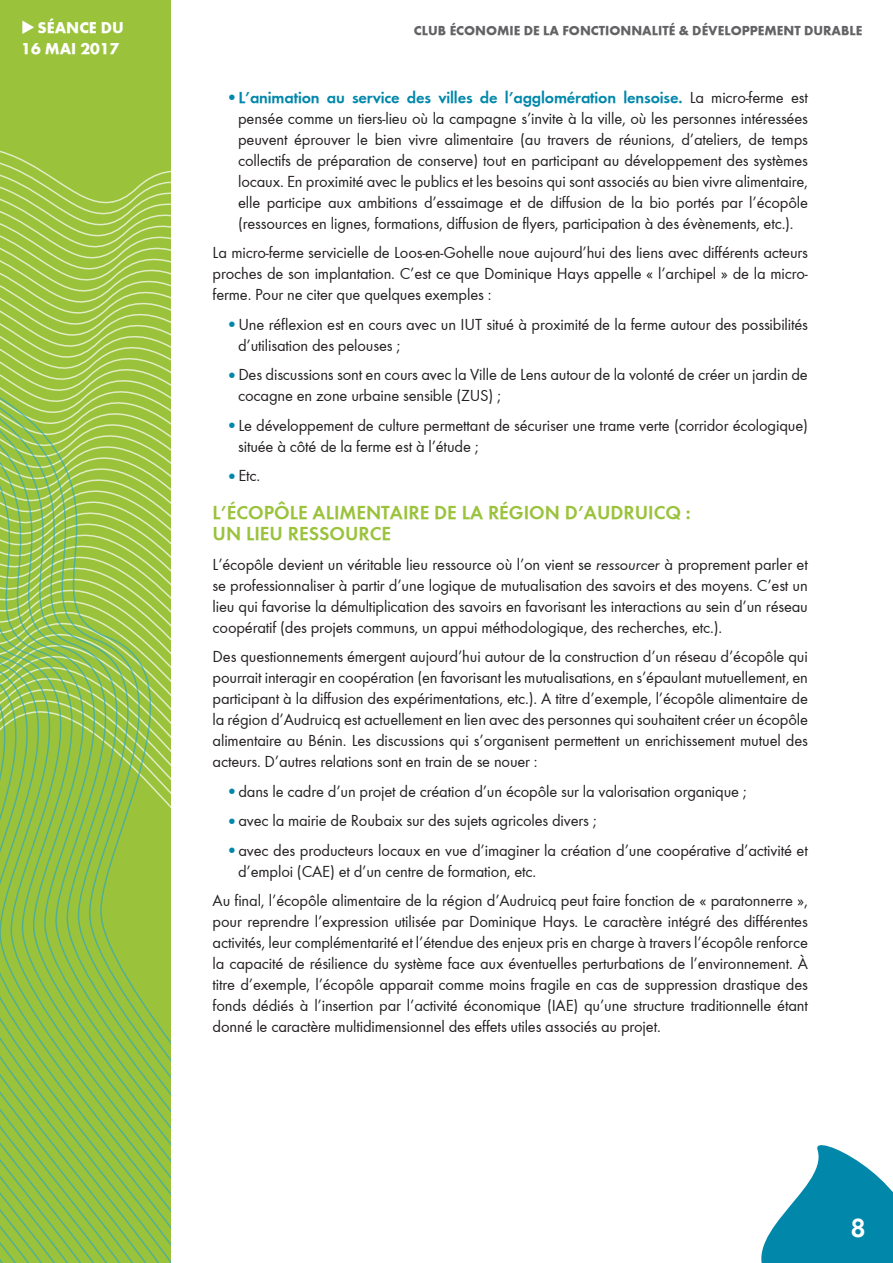
<style>
.page{position:relative;width:893px;height:1263px;background:#fff}
.page>*{position:absolute;margin:0;border:0;box-sizing:border-box;transform-origin:0 0}
.t1{font:700 27px "Function";color:#fff}
.t2{font:700 19.5px/21px "Function";color:#9ac23b}
.t3{font:16.5px/21px "Function";letter-spacing:-.01em;color:#231f20;text-align:justify}
.t4{font:16.2px "Function LH Heavy";color:#fff}
.t5{font:13.5px "Function LH Heavy";color:#636366}
.s1{font-size:19.5px;color:#0087aa}
.s2{font-weight:700;color:#0087aa}
.s3{font-style:italic}
</style>
<div class="page">
<svg style="left:0;top:0;width:170px;height:1263px;background:#99c34a"></svg>
<svg style="left:761px;top:1145px;width:132px;height:118px"></svg>
<p class="t4" style="left:21px;top:18px;width:104px">◆SÉANCE DU</p>
<p class="t5" style="left:414px;top:22px;width:450px">CLUB ÉCONOMIE DE LA FONCTIONNALITÉ &amp; DÉVELOPPEMENT DURABLE</p>
<p class="t4" style="left:21px;top:39px;width:100px">16 MAI 2017</p>
<p class="t3" style="left:238px;top:87px;width:571px;text-indent:-13px"><span class="s1">•</span><span class="s2">L’animation au service des villes de l’agglomération lensoise.</span> La micro-ferme est pensée comme un tiers-lieu où la campagne s’invite à la ville, où les personnes intéressées peuvent éprouver le bien vivre alimentaire (au travers de réunions, d’ateliers, de temps collectifs de préparation de conserve) tout en participant au développement des systèmes locaux. En proximité avec le publics et les besoins qui sont associés au bien vivre alimentaire, elle participe aux ambitions d’essaimage et de diffusion de la bio portés par l’écopôle (ressources en lignes, formations, diffusion de flyers, participation à des évènements, etc.).</p>
<p class="t3" style="left:213px;top:242px;width:597px">La micro-ferme servicielle de Loos-en-Gohelle noue aujourd’hui des liens avec différents acteurs proches de son implantation. C’est ce que Dominique Hays appelle « l’archipel » de la micro&shy;ferme. Pour ne citer que quelques exemples :</p>
<p class="t3" style="left:238px;top:314px;width:571px;text-indent:-13px"><span class="s1">•</span>Une réflexion est en cours avec un IUT situé à proximité de la ferme autour des possibilités d’utilisation des pelouses ;</p>
<p class="t3" style="left:238px;top:364px;width:571px;text-indent:-13px"><span class="s1">•</span>Des discussions sont en cours avec la Ville de Lens autour de la volonté de créer un jardin de cocagne en zone urbaine sensible (ZUS) ;</p>
<p class="t3" style="left:238px;top:415px;width:571px;text-indent:-13px"><span class="s1">•</span>Le développement de culture permettant de sécuriser une trame verte (corridor écologique) située à côté de la ferme est à l’étude ;</p>
<p class="t3" style="left:225px;top:465px;width:36px"><span class="s1">•</span>Etc.</p>
<p class="t2" style="left:213px;top:502px;width:480px">L’ÉCOPÔLE ALIMENTAIRE DE LA RÉGION D’AUDRUICQ :<br>UN LIEU RESSOURCE</p>
<p class="t3" style="left:213px;top:554px;width:597px">L’écopôle devient un véritable lieu ressource où l’on vient se <span class="s3">ressourcer</span> à proprement parler et se professionnaliser à partir d’une logique de mutualisation des savoirs et des moyens. C’est un lieu qui favorise la démultiplication des savoirs en favorisant les interactions au sein d’un réseau coopératif (des projets communs, un appui méthodologique, des recherches, etc.).</p>
<p class="t3" style="left:213px;top:646px;width:597px">Des questionnements émergent aujourd’hui autour de la construction d’un réseau d’écopôle qui pourrait interagir en coopération (en favorisant les mutualisations, en s’épaulant mutuellement, en participant à la diffusion des expérimentations, etc.). A titre d’exemple, l’écopôle alimentaire de la région d’Audruicq est actuellement en lien avec des personnes qui souhaitent créer un écopôle alimentaire au Bénin. Les discussions qui s’organisent permettent un enrichissement mutuel des acteurs. D’autres relations sont en train de se nouer :</p>
<p class="t3" style="left:225px;top:781px;width:523px"><span class="s1">•</span>dans le cadre d’un projet de création d’un écopôle sur la valorisation organique ;</p>
<p class="t3" style="left:225px;top:810px;width:373px"><span class="s1">•</span>avec la mairie de Roubaix sur des sujets agricoles divers ;</p>
<p class="t3" style="left:238px;top:840px;width:571px;text-indent:-13px"><span class="s1">•</span>avec des producteurs locaux en vue d’imaginer la création d’une coopérative d’activité et d’emploi (CAE) et d’un centre de formation, etc.</p>
<p class="t3" style="left:213px;top:890px;width:597px">Au final, l’écopôle alimentaire de la région d’Audruicq peut faire fonction de « paratonnerre », pour reprendre l’expression utilisée par Dominique Hays. Le caractère intégré des différentes activités, leur complémentarité et l’étendue des enjeux pris en charge à travers l’écopôle renforce la capacité de résilience du système face aux éventuelles perturbations de l’environnement. À titre d’exemple, l’écopôle apparait comme moins fragile en cas de suppression drastique des fonds dédiés à l’insertion par l’activité économique (IAE) qu’une structure traditionnelle étant donné le caractère multidimensionnel des effets utiles associés au projet.</p>
<p class="t1" style="left:850px;top:1212px;width:17px">8</p>
</div>
